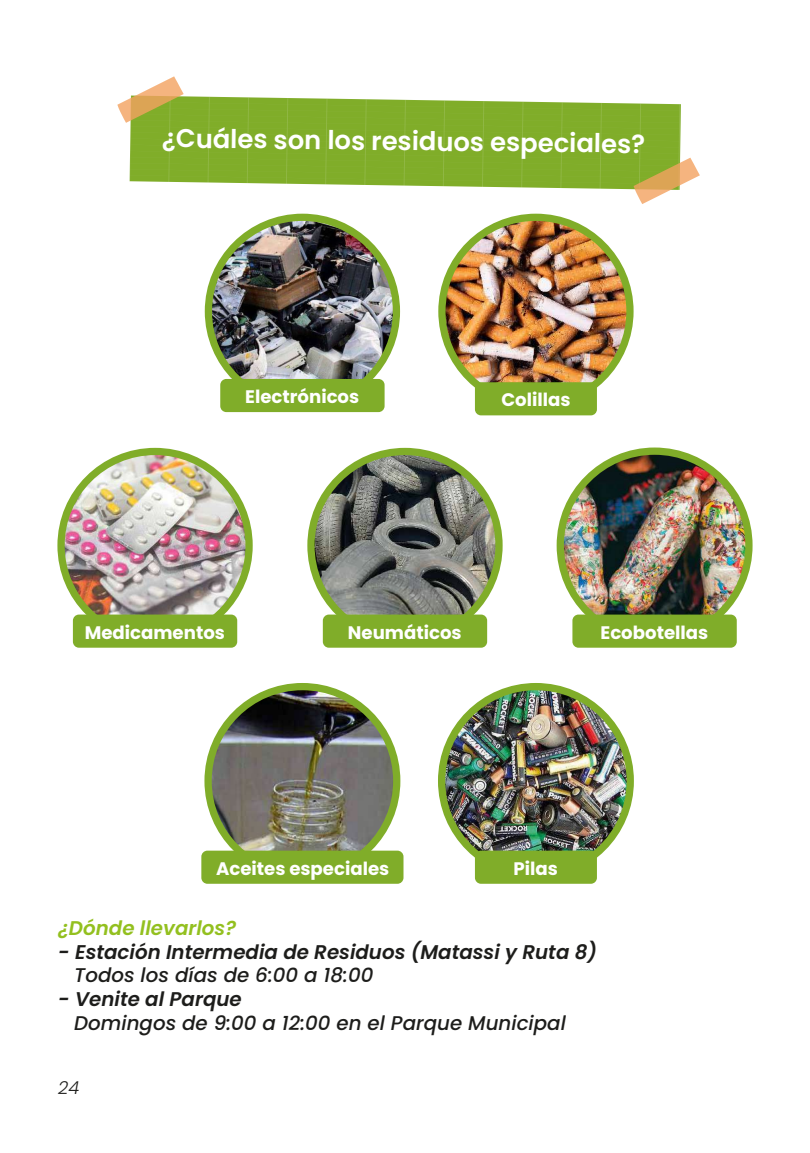
<style>
.page{position:relative;width:810px;height:1153px;background:#fff}
.page>*{position:absolute;margin:0;border:0;box-sizing:border-box;transform-origin:0 0}
.t1{font:600 25.8px "Poppins";color:#fff}
.t2{font:italic 500 19.8px "Poppins";color:#1d1d1b}
.t3{font:italic 600 19.8px "Poppins";color:#1d1d1b}
.t4{font:italic 600 19.8px "Poppins";color:#93c01f}
.t5{font:700 18.15px "Poppins";color:#fff}
.t6{font:italic 300 17.85px "Poppins";color:#1d1d1b}
</style>
<div class="page">
<div style="left:205px;top:214px;width:195px;height:195px;background:#80ad29;border-radius:50%"></div>
<img style="left:212px;top:221px;width:181px;height:181px;border-radius:90px">
<div style="left:438px;top:214px;width:196px;height:195px;background:#80ad29;border-radius:50%"></div>
<img style="left:446px;top:221px;width:180px;height:181px;border-radius:90px">
<div style="left:57px;top:448px;width:196px;height:195px;background:#80ad29;border-radius:50%"></div>
<img style="left:65px;top:455px;width:180px;height:170px">
<div style="left:307px;top:448px;width:196px;height:195px;background:#80ad29;border-radius:50%"></div>
<img style="left:315px;top:455px;width:180px;height:181px;border-radius:90px">
<div style="left:557px;top:447px;width:196px;height:196px;background:#80ad29;border-radius:50%"></div>
<img style="left:564px;top:455px;width:181px;height:181px;border-radius:91px">
<div style="left:204px;top:683px;width:196px;height:196px;background:#80ad29;border-radius:50%"></div>
<img style="left:212px;top:690px;width:181px;height:181px;border-radius:91px">
<div style="left:438px;top:683px;width:196px;height:196px;background:#80ad29;border-radius:50%"></div>
<img style="left:445px;top:690px;width:182px;height:166px">
<svg style="left:129px;top:96px;width:551px;height:94px;background:#8cb53e"></svg>
<svg style="left:634px;top:158px;width:66px;height:46px"></svg>
<svg style="left:117px;top:76px;width:67px;height:47px"></svg>
<div style="left:220px;top:379px;width:165px;height:33px;background:#80ad29;border-radius:6px"></div>
<div style="left:323px;top:614px;width:164px;height:34px;background:#80ad29;border-radius:6px"></div>
<div style="left:572px;top:614px;width:165px;height:34px;background:#80ad29;border-radius:6px"></div>
<div style="left:73px;top:614px;width:164px;height:34px;background:#80ad29;border-radius:6px"></div>
<div style="left:201px;top:850px;width:203px;height:34px;background:#80ad29;border-radius:6px"></div>
<div style="left:475px;top:382px;width:122px;height:33px;background:#80ad29;border-radius:6px"></div>
<div style="left:475px;top:850px;width:122px;height:34px;background:#80ad29;border-radius:6px"></div>
<h1 class="t1" style="left:162px;top:122px;width:485px;rotate:1deg">¿Cuáles son los residuos especiales?</h1>
<p class="t5" style="left:245px;top:386px;width:116px">Electrónicos</p>
<p class="t5" style="left:501px;top:389px;width:71px">Colillas</p>
<p class="t5" style="left:85px;top:622px;width:142px">Medicamentos</p>
<p class="t5" style="left:348px;top:622px;width:115px">Neumáticos</p>
<p class="t5" style="left:601px;top:622px;width:109px">Ecobotellas</p>
<p class="t5" style="left:216px;top:858px;width:175px">Aceites especiales</p>
<p class="t5" style="left:514px;top:858px;width:46px">Pilas</p>
<p class="t4" style="left:58px;top:916px;width:179px">¿Dónde llevarlos?</p>
<p class="t3" style="left:58px;top:940px;width:540px">- Estación Intermedia de Residuos (Matassi y Ruta 8)</p>
<p class="t2" style="left:74px;top:964px;width:301px">Todos los días de 6:00 a 18:00</p>
<p class="t3" style="left:58px;top:988px;width:185px">- Venite al Parque</p>
<p class="t2" style="left:74px;top:1011px;width:493px">Domingos de 9:00 a 12:00 en el Parque Municipal</p>
<p class="t6" style="left:58px;top:1077px;width:23px">24</p>
</div>
